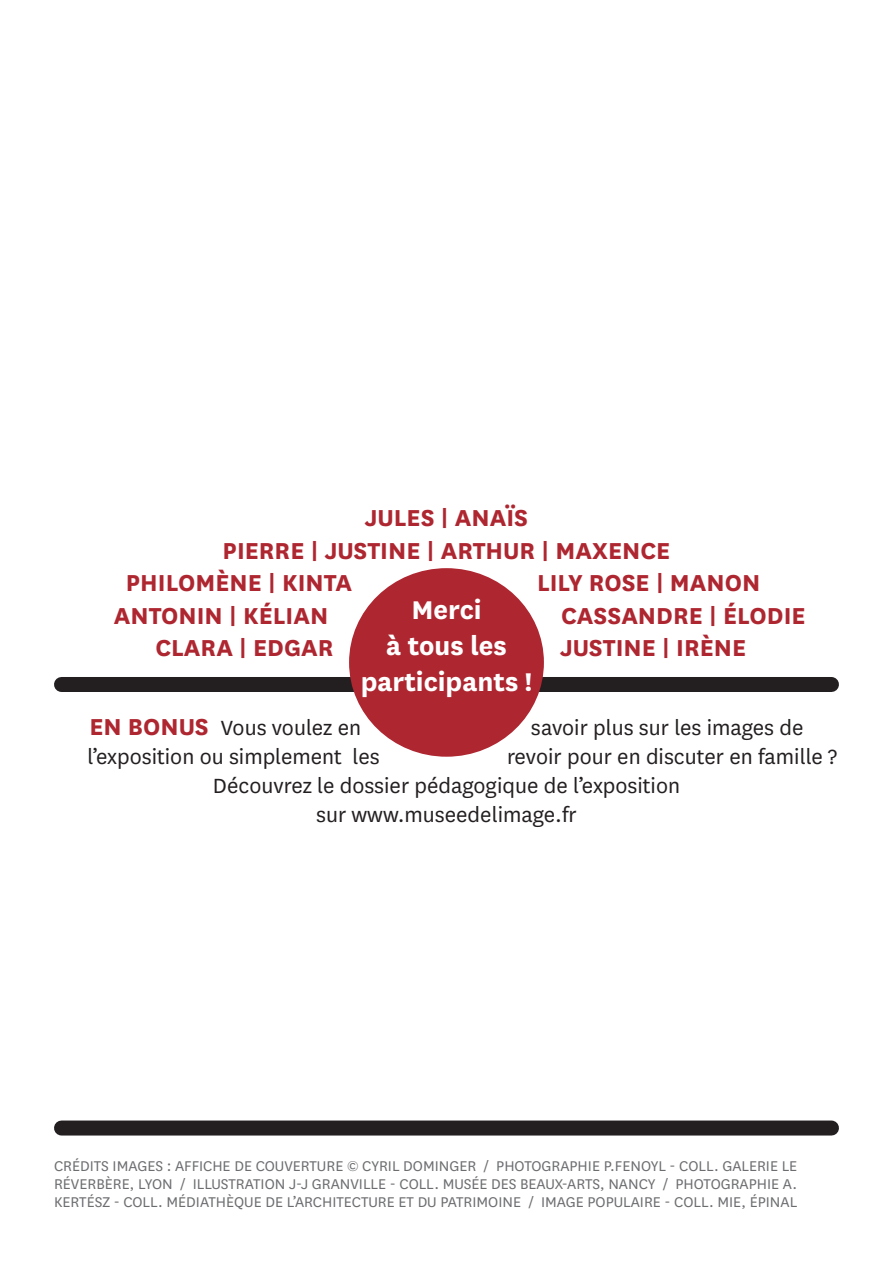
<style>
.page{position:relative;width:893px;height:1263px;background:#fff}
.page>*{position:absolute;margin:0;border:0;box-sizing:border-box;transform-origin:0 0}
.t1{font:700 30px/36px "National";color:#fff;text-align:center}
.t2{font:700 27px "National";color:#ae2630}
.t3{font:24px "National";color:#231f20}
.t4{font:16.5px/18px "National";color:#6c6d70;text-align:justify}
.s1{font-weight:700;font-size:27px;color:#ae2630}
</style>
<div class="page">
<div style="left:62px;top:677px;width:769px;height:15px;background:#231f20"></div>
<div style="left:349px;top:568px;width:195px;height:189px;background:#ae2630;border-radius:50%"></div>
<div style="left:62px;top:1120px;width:769px;height:15px;background:#231f20"></div>
<h2 class="t2" style="left:365px;top:499px;width:165px">JULES | ANAÏS</h2>
<h2 class="t2" style="left:223px;top:531px;width:449px">PIERRE | JUSTINE | ARTHUR | MAXENCE</h2>
<h2 class="t2" style="left:126px;top:564px;width:228px">PHILOMÈNE | KINTA</h2>
<h2 class="t2" style="left:537px;top:564px;width:225px">LILY ROSE | MANON</h2>
<h2 class="t2" style="left:114px;top:596px;width:216px">ANTONIN | KÉLIAN</h2>
<h2 class="t2" style="left:561px;top:596px;width:246px">CASSANDRE | ÉLODIE</h2>
<h2 class="t2" style="left:155px;top:629px;width:179px">CLARA | EDGAR</h2>
<h2 class="t2" style="left:560px;top:629px;width:188px">JUSTINE | IRÈNE</h2>
<h1 class="t1" style="left:361px;top:590px;width:173px">MERCI<br>À TOUS LES<br>PARTICIPANTS !</h1>
<h3 class="t3" style="left:89px;top:712px;width:273px"><span class="s1">EN BONUS</span> VOUS VOULEZ EN</h3>
<h3 class="t3" style="left:531px;top:712px;width:274px">SAVOIR PLUS SUR LES IMAGES DE</h3>
<h3 class="t3" style="left:87px;top:741px;width:294px">L’EXPOSITION OU SIMPLEMENT LES</h3>
<h3 class="t3" style="left:507px;top:741px;width:332px">REVOIR POUR EN DISCUTER EN FAMILLE ?</h3>
<h3 class="t3" style="left:213px;top:770px;width:469px">DÉCOUVREZ LE DOSSIER PÉDAGOGIQUE DE L’EXPOSITION</h3>
<h3 class="t3" style="left:316px;top:799px;width:262px">SUR WWW.MUSEEDELIMAGE.FR</h3>
<p class="t4" style="left:54px;top:1156px;width:745px">CRÉDITS I MAGES : AFFICHE DE COUVERTURE © CYRIL DOMINGER / PHOTOGRAPHIE P.FENOYL - COLL. GALERIE LE RÉVERBÈRE, LYON / ILLUSTRATION J-J GRANVILLE - COLL. M USÉE DES BEAUX-ARTS, NANCY / PHOTOGRAPHIE A.<br>KERTÉSZ - COLL. MÉDIATHÈQUE DE L’ARCHITECTURE ET DU PATRIMOINE / IMAGE POPULAIRE - COLL. MIE, ÉPINAL</p>
</div>
